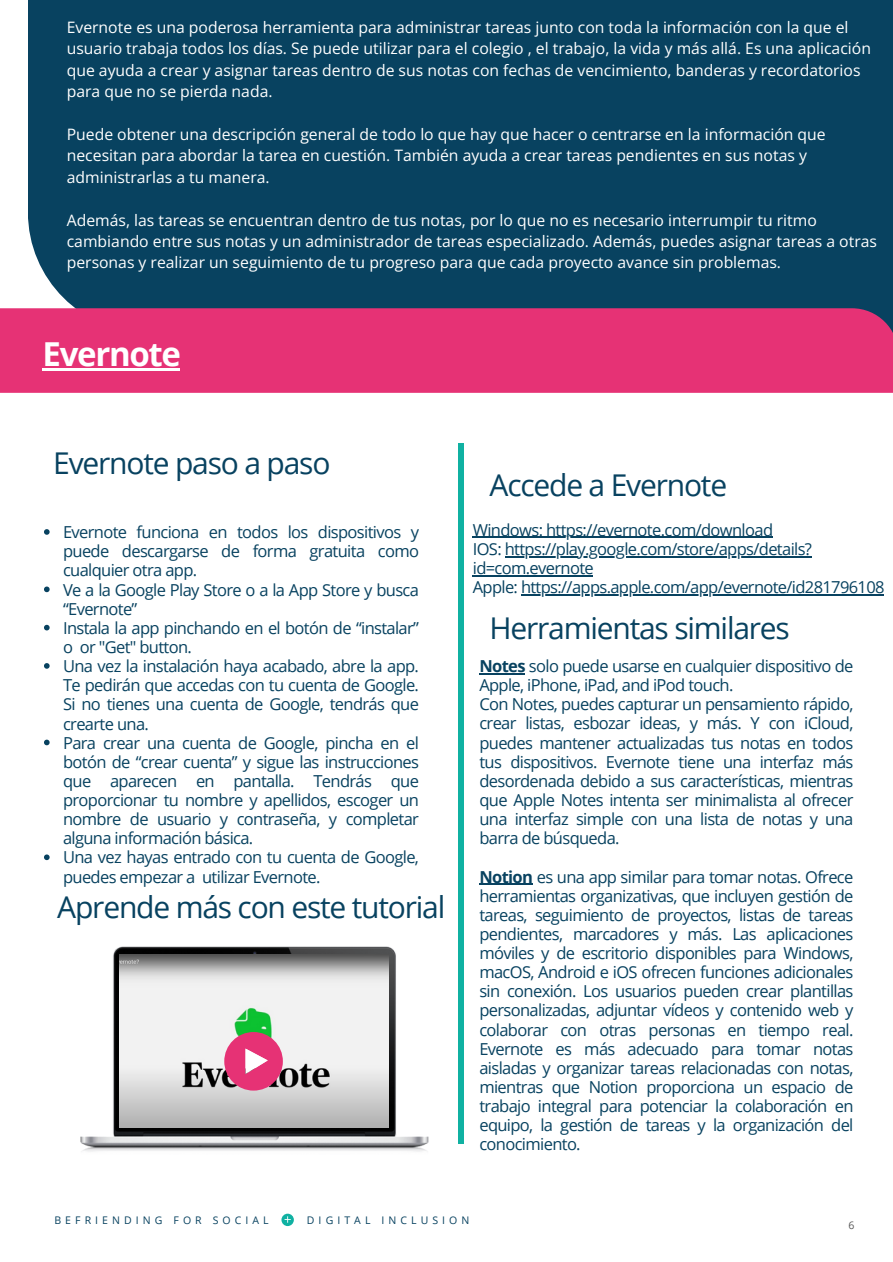
<style>
.page{position:relative;width:893px;height:1262px;background:#fff}
.page>*{position:absolute;margin:0;border:0;box-sizing:border-box;transform-origin:0 0}
.t1{font:700 33px "Open Sans";letter-spacing:-.04em;color:#fff}
.t2{font:30px "Open Sans";letter-spacing:-.04em;color:#084260}
.t3{font:16.5px/19.2px "Open Sans";letter-spacing:-.04em;color:#084260;text-align:justify}
.t4{font:15.75px/21.3px "Open Sans";color:#fff}
.t5{font:10.5px "Open Sans";letter-spacing:.39em;color:#084260}
.t6{font:10.5px "Open Sans";color:#595959}
.s1{font-weight:700}
</style>
<div class="page">
<svg style="left:281px;top:1213px;width:13px;height:12px"></svg>
<svg style="left:284px;top:1216px;width:6px;height:6px"></svg>
<div style="left:28px;top:0;width:864px;height:308px;background:#084260"></div>
<div style="left:458px;top:442px;width:5px;height:701px;background:#10b1a2"></div>
<div style="left:0;top:308px;width:892px;height:85px;background:#e63275"></div>
<img style="left:80px;top:946px;width:349px;height:206px">
<img style="left:120px;top:954px;width:268px;height:172px">
<hr style="left:43px;top:368px;width:137px;height:2px;background:#fff">
<svg style="left:44px;top:529px;width:6px;height:5px"></svg>
<svg style="left:44px;top:586px;width:6px;height:6px"></svg>
<svg style="left:44px;top:624px;width:6px;height:6px"></svg>
<svg style="left:44px;top:663px;width:6px;height:5px"></svg>
<svg style="left:44px;top:739px;width:6px;height:6px"></svg>
<svg style="left:44px;top:854px;width:6px;height:6px"></svg>
<hr style="left:472px;top:536px;width:74px;height:2px;background:#084260">
<hr style="left:546px;top:536px;width:226px;height:2px;background:#084260">
<hr style="left:504px;top:556px;width:307px;height:1px;background:#084260">
<hr style="left:472px;top:575px;width:121px;height:1px;background:#084260">
<hr style="left:521px;top:594px;width:362px;height:1px;background:#084260">
<hr style="left:479px;top:673px;width:45px;height:1px;background:#084260">
<hr style="left:479px;top:883px;width:53px;height:1px;background:#084260">
<svg style="left:224px;top:1031px;width:59px;height:59px"></svg>
<p class="t4" style="left:67px;top:16px;width:805px">Evernote es una poderosa herramienta para administrar tareas junto con toda la información con la que el usuario trabaja todos los días. Se puede utilizar para el colegio , el trabajo, la vida y más allá. Es una aplicación que ayuda a crear y asignar tareas dentro de sus notas con fechas de vencimiento, banderas y recordatorios para que no se pierda nada.</p>
<p class="t4" style="left:67px;top:123px;width:760px">Puede obtener una descripción general de todo lo que hay que hacer o centrarse en la información que necesitan para abordar la tarea en cuestión. También ayuda a crear tareas pendientes en sus notas y administrarlas a tu manera.</p>
<p class="t4" style="left:67px;top:209px;width:811px">Además, las tareas se encuentran dentro de tus notas, por lo que no es necesario interrumpir tu ritmo cambiando entre sus notas y un administrador de tareas especializado. Además, puedes asignar tareas a otras personas y realizar un seguimiento de tu progreso para que cada proyecto avance sin problemas.</p>
<p class="t1" style="left:43px;top:330px;width:140px">Evernote</p>
<p class="t2" style="left:53px;top:442px;width:278px">Evernote paso a paso</p>
<p class="t3" style="left:63px;top:522px;width:357px">Evernote funciona en todos los dispositivos y puede descargarse de forma gratuita como cualquier otra app.</p>
<p class="t3" style="left:63px;top:579px;width:357px">Ve a la Google Play Store o a la App Store y busca “Evernote”</p>
<p class="t3" style="left:63px;top:617px;width:357px">Instala la app pinchando en el botón de “instalar” o or "Get" button.</p>
<p class="t3" style="left:63px;top:656px;width:357px">Una vez la instalación haya acabado, abre la app.<br>Te pedirán que accedas con tu cuenta de Google.<br>Si no tienes una cuenta de Google, tendrás que crearte una.</p>
<p class="t3" style="left:63px;top:732px;width:357px">Para crear una cuenta de Google, pincha en el botón de “crear cuenta” y sigue las instrucciones que aparecen en pantalla. Tendrás que proporcionar tu nombre y apellidos, escoger un nombre de usuario y contraseña, y completar alguna información básica.</p>
<p class="t3" style="left:63px;top:847px;width:357px">Una vez hayas entrado con tu cuenta de Google, puedes empezar a utilizar Evernote.</p>
<p class="t2" style="left:57px;top:885px;width:389px">Aprende más con este tutorial</p>
<p class="t2" style="left:489px;top:464px;width:239px">Accede a Evernote</p>
<p class="t3" style="left:472px;top:519px;width:302px">Windows: https://evernote.com/download</p>
<p class="t3" style="left:472px;top:538px;width:340px">IOS: https://play.google.com/store/apps/details? id=com.evernote</p>
<p class="t3" style="left:472px;top:577px;width:413px">Apple: https://apps.apple.com/app/evernote/id281796108</p>
<p class="t2" style="left:489px;top:606px;width:302px">Herramientas similares</p>
<p class="t3" style="left:479px;top:656px;width:375px"><span class="s1">Notes</span> solo puede usarse en cualquier dispositivo de<br>Apple, iPhone, iPad, and iPod touch.</p>
<p class="t3" style="left:479px;top:694px;width:375px">Con Notes, puedes capturar un pensamiento rápido, crear listas, esbozar ideas, y más. Y con iCloud, puedes mantener actualizadas tus notas en todos tus dispositivos. Evernote tiene una interfaz más desordenada debido a sus características, mientras que Apple Notes intenta ser minimalista al ofrecer una interfaz simple con una lista de notas y una barra de búsqueda.</p>
<p class="t3" style="left:479px;top:866px;width:375px"><span class="s1">Notion</span> es una app similar para tomar notas. Ofrece herramientas organizativas, que incluyen gestión de tareas, seguimiento de proyectos, listas de tareas pendientes, marcadores y más. Las aplicaciones móviles y de escritorio disponibles para Windows, macOS, Android e iOS ofrecen funciones adicionales sin conexión. Los usuarios pueden crear plantillas personalizadas, adjuntar vídeos y contenido web y colaborar con otras personas en tiempo real.<br>Evernote es más adecuado para tomar notas aisladas y organizar tareas relacionadas con notas, mientras que Notion proporciona un espacio de trabajo integral para potenciar la colaboración en equipo, la gestión de tareas y la organización del conocimiento.</p>
<p class="t5" style="left:54px;top:1212px;width:216px">BEFRIENDING FOR SOCIAL</p>
<p class="t5" style="left:307px;top:1212px;width:164px">DIGITAL INCLUSION</p>
<p class="t6" style="left:848px;top:1217px;width:7px">6</p>
</div>
